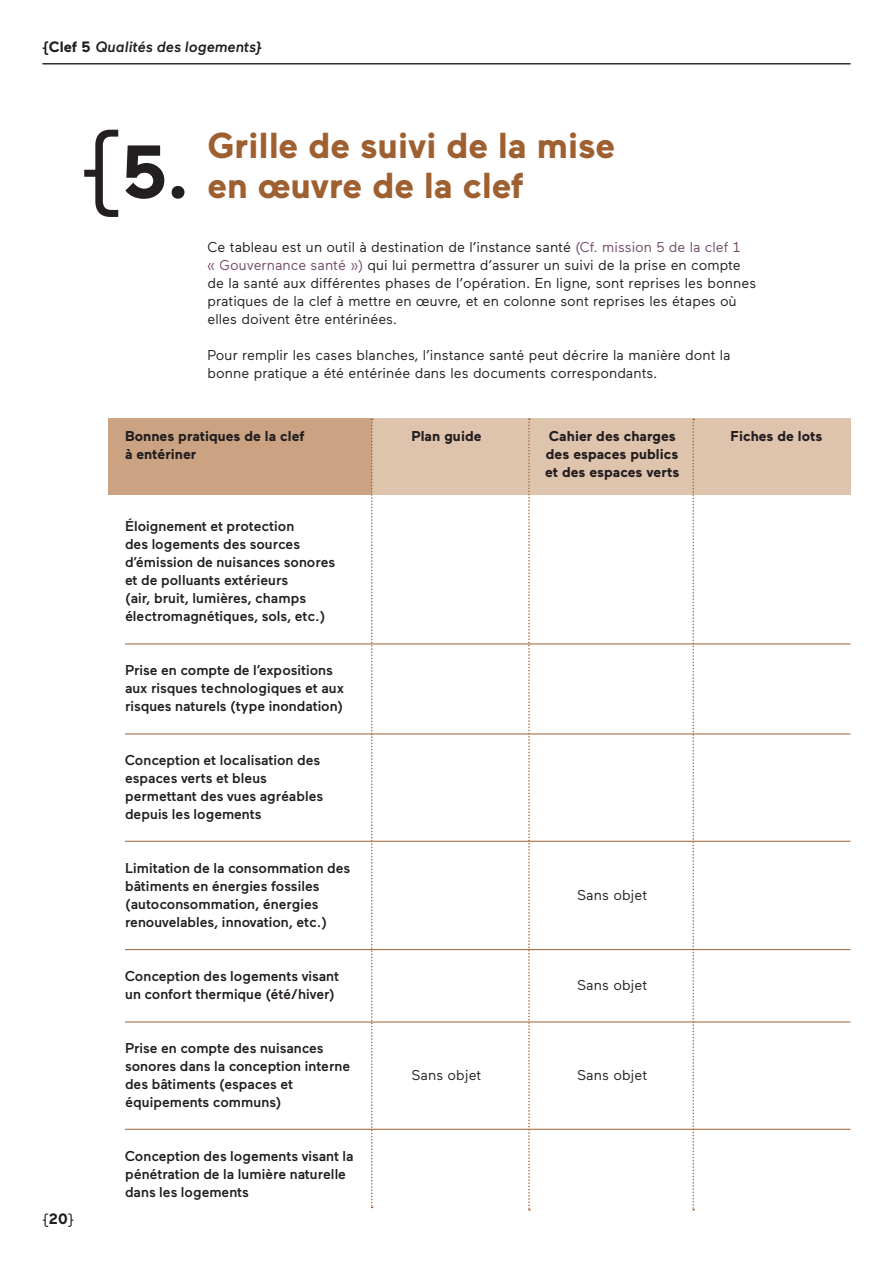
<style>
.page{position:relative;width:893px;height:1263px;background:#fff}
.page>*{position:absolute;margin:0;border:0;box-sizing:border-box;transform-origin:0 0}
.t1{font:700 75px "Maax";color:#231f20}
.t2{font:700 36px/40.5px "Maax";color:#9f6031}
.t3{font:italic 500 15px "Maax";color:#231f20}
.t4{font:15px "Maax";color:#231f20}
.t5{font:500 14.25px/18px "Maax";color:#231f20}
.t6{font:14.25px/18px "Maax";color:#231f20}
.t7{font:700 14.25px/18px "Maax";color:#231f20}
.s1{font-style:normal}
.s2{font-weight:700;font-style:normal}
.s3{font-weight:400;font-size:97.5px}
.s4{color:#724c68}
.s5{font-weight:700}
</style>
<div class="page">
<div style="left:108px;top:418px;width:269px;height:77px;background:#cba383"></div>
<hr style="left:43px;top:63px;width:807px;height:1px;background:#231f20">
<div style="left:372px;top:418px;width:478px;height:77px;background:#dec3ad"></div>
<hr style="left:125px;top:644px;width:725px;height:1px;background:#9f6031">
<hr style="left:125px;top:734px;width:725px;height:1px;background:#9f6031">
<hr style="left:125px;top:841px;width:725px;height:1px;background:#9f6031">
<hr style="left:125px;top:949px;width:725px;height:1px;background:#9f6031">
<hr style="left:125px;top:1022px;width:725px;height:1px;background:#9f6031">
<hr style="left:125px;top:1129px;width:725px;height:1px;background:#9f6031">
<svg style="left:371px;top:419px;width:2px;height:789px"></svg>
<svg style="left:528px;top:418px;width:2px;height:792px"></svg>
<svg style="left:692px;top:419px;width:2px;height:791px"></svg>
<p class="t3" style="left:43px;top:39px;width:221px"><span class="s1">{</span><span class="s2">Clef 5</span> Qualités des logements}</p>
<h1 class="t1" style="left:81px;top:131px;width:111px"><span class="s3">{</span>5.</h1>
<h2 class="t2" style="left:207px;top:125px;width:409px">Grille de suivi de la mise en œuvre de la clef</h2>
<p class="t6" style="left:207px;top:238px;width:550px">Ce tableau est un outil à destination de l’instance santé <span class="s4">(Cf. mission 5 de la clef 1<br>« Gouvernance santé »)</span> qui lui permettra d’assurer un suivi de la prise en compte de la santé aux différentes phases de l’opération. En ligne, sont reprises les bonnes pratiques de la clef à mettre en œuvre, et en colonne sont reprises les étapes où elles doivent être entérinées.</p>
<p class="t6" style="left:207px;top:346px;width:525px">Pour remplir les cases blanches, l’instance santé peut décrire la manière dont la bonne pratique a été entérinée dans les documents correspondants.</p>
<p class="t4" style="left:43px;top:1210px;width:33px">{<span class="s5">20</span>}</p>
<p class="t7" style="left:125px;top:427px;width:181px">Bonnes pratiques de la clef à entériner</p>
<p class="t5" style="left:125px;top:517px;width:212px">Éloignement et protection<br>des logements des sources d’émission de nuisances sonores et de polluants extérieurs<br>(air, bruit, lumières, champs électromagnétiques, sols, etc.)</p>
<p class="t5" style="left:125px;top:661px;width:220px">Prise en compte de l’expositions aux risques technologiques et aux risques naturels (type inondation)</p>
<p class="t5" style="left:125px;top:751px;width:200px">Conception et localisation des espaces verts et bleus permettant des vues agréables depuis les logements</p>
<p class="t5" style="left:125px;top:859px;width:227px">Limitation de la consommation des bâtiments en énergies fossiles (autoconsommation, énergies renouvelables, innovation, etc.)</p>
<p class="t5" style="left:125px;top:967px;width:216px">Conception des logements visant un confort thermique (été/hiver)</p>
<p class="t5" style="left:125px;top:1039px;width:227px">Prise en compte des nuisances sonores dans la conception interne des bâtiments (espaces et équipements communs)</p>
<p class="t5" style="left:125px;top:1147px;width:230px">Conception des logements visant la pénétration de la lumière naturelle dans les logements</p>
<p class="t7" style="left:411px;top:427px;width:71px">Plan guide</p>
<p class="t6" style="left:411px;top:1066px;width:72px">Sans objet</p>
<p class="t7" style="left:545px;top:427px;width:136px">Cahier des charges des espaces publics et des espaces verts</p>
<p class="t7" style="left:731px;top:427px;width:93px">Fiches de lots</p>
<p class="t6" style="left:577px;top:886px;width:72px">Sans objet</p>
<p class="t6" style="left:577px;top:976px;width:72px">Sans objet</p>
<p class="t6" style="left:577px;top:1066px;width:72px">Sans objet</p>
</div>
